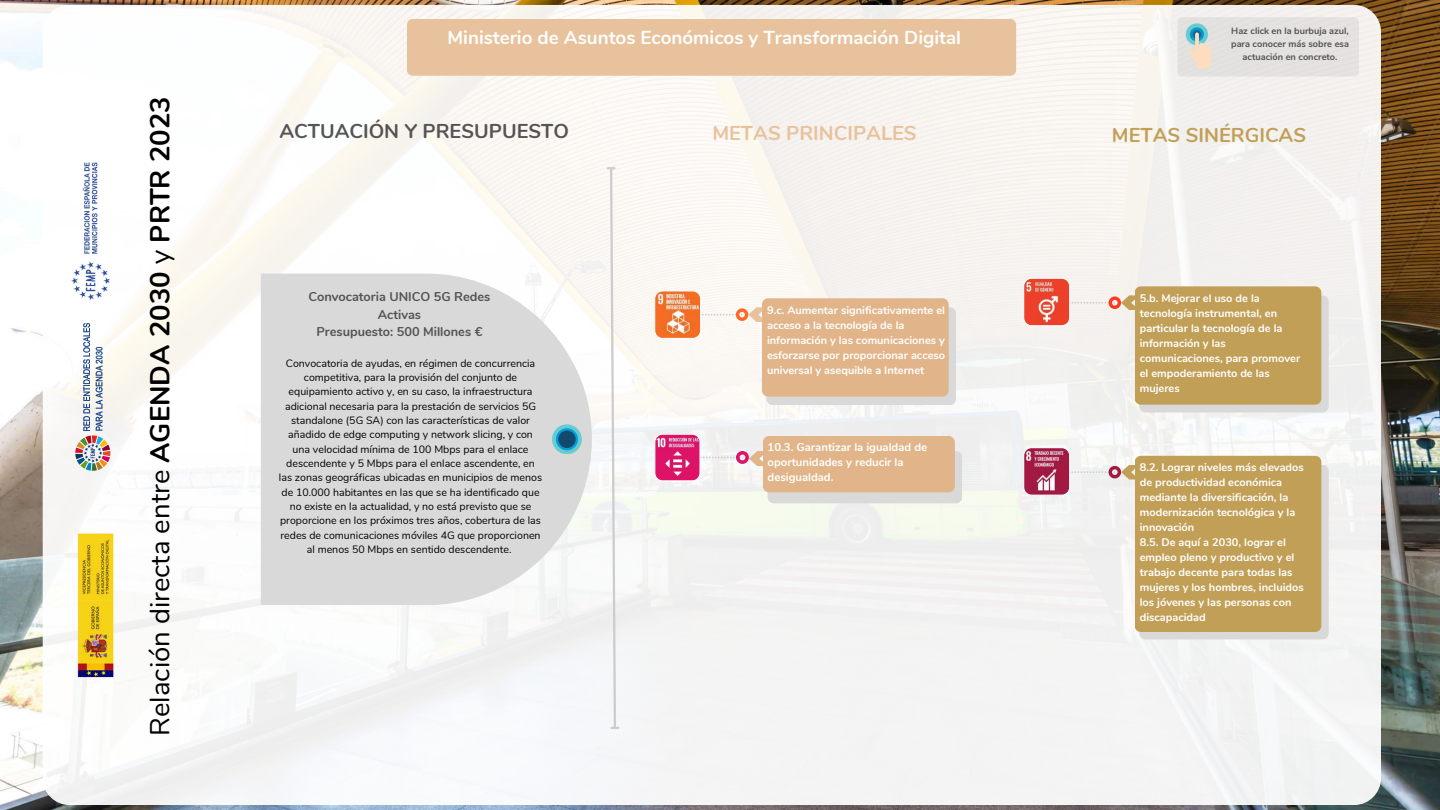
<style>
.page{position:relative;width:1440px;height:810px;background:#fff}
.page>*{position:absolute;margin:0;border:0;box-sizing:border-box;transform-origin:0 0}
.t1{font:27.5px "Nunito";color:#000}
.t2{font:700 20px "Nunito";color:#545454}
.t3{font:700 20px "Nunito";color:#e8c29c}
.t4{font:700 20px "Nunito";color:#c29f57}
.t5{font:700 18.8px "Nunito";color:#fff}
.t6{font:700 12.7px/17.5px "Nunito";color:#545454;text-align:center}
.t7{font:700 11.3px/15.4px "Nunito";color:#fff}
.t8{font:700 11px/15px "Nunito";color:#fff}
.t9{font:10.6px/14.3px "Nunito";color:#000;text-align:center}
.t10{font:700 9.2px/12.7px "Nunito";color:#545454;text-align:center}
.s1{font-weight:700}
</style>
<div class="page">
<img style="left:0;top:0;width:1440px;height:810px">
<div style="left:43px;top:5px;width:1338px;height:800px;background:#f6f5f3;border-radius:27px"></div>
<svg style="left:75px;top:323px;width:35px;height:148px"></svg>
<img style="left:61px;top:162px;width:62px;height:138px">
<div style="left:407px;top:19px;width:609px;height:57px;background:#e8c29c;border-radius:6px"></div>
<svg style="left:261px;top:274px;width:331px;height:331px;background:#dcdcdc"></svg>
<svg style="left:608px;top:167px;width:10px;height:562px"></svg>
<div style="left:1177px;top:17px;width:182px;height:60px;background:#e3e2df;border-radius:5px"></div>
<svg style="left:1186px;top:23px;width:22px;height:22px"></svg>
<div style="left:1190px;top:27px;width:14px;height:14px;background:#0896c7;border-radius:50%"></div>
<svg style="left:1193px;top:30px;width:8px;height:9px"></svg>
<svg style="left:1188px;top:33px;width:23px;height:35px"></svg>
<div style="left:1139px;top:295px;width:190px;height:117px;background:#d9d9d9;border-radius:6px"></div>
<div style="left:1135px;top:286px;width:186px;height:119px;background:#c29f57;border-radius:6px"></div>
<svg style="left:1024px;top:278px;width:115px;height:48px"></svg>
<div style="left:767px;top:307px;width:189px;height:98px;background:#d9d9d9;border-radius:6px"></div>
<div style="left:762px;top:298px;width:187px;height:99px;background:#e1b589;border-radius:6px"></div>
<svg style="left:655px;top:291px;width:112px;height:47px"></svg>
<div style="left:768px;top:451px;width:194px;height:52px;background:#d9d9d9;border-radius:6px"></div>
<div style="left:763px;top:436px;width:192px;height:56px;background:#e1b589;border-radius:6px"></div>
<svg style="left:655px;top:434px;width:113px;height:47px"></svg>
<img style="left:73px;top:521px;width:48px;height:157px">
<div style="left:1139px;top:465px;width:190px;height:174px;background:#d9d9d9;border-radius:6px"></div>
<div style="left:1135px;top:456px;width:186px;height:176px;background:#c29f57;border-radius:6px"></div>
<svg style="left:1024px;top:448px;width:115px;height:47px"></svg>
<svg style="left:552px;top:424px;width:30px;height:30px"></svg>
<svg style="left:556px;top:428px;width:22px;height:22px"></svg>
<div style="left:558px;top:431px;width:18px;height:17px;background:#13496c;border-radius:50%"></div>
<h1 class="t1" style="left:142px;top:736px;width:641px;rotate:-90deg">Relación directa entre <span class="s1">AGENDA 2030</span> y <span class="s1">PRTR 2023</span></h1>
<h3 class="t5" style="left:448px;top:25px;width:515px">Ministerio de Asuntos Económicos y Transformación Digital</h3>
<p class="t10" style="left:1231px;top:25px;width:119px">Haz click en la burbuja azul, para conocer más sobre esa actuación en concreto.</p>
<h2 class="t2" style="left:279px;top:118px;width:291px">ACTUACIÓN Y PRESUPUESTO</h2>
<h2 class="t3" style="left:712px;top:120px;width:206px">METAS PRINCIPALES</h2>
<h2 class="t4" style="left:1112px;top:122px;width:196px">METAS SINÉRGICAS</h2>
<p class="t6" style="left:308px;top:288px;width:184px">Convocatoria UNICO 5G Redes<br>Activas<br>Presupuesto: 500 Millones €</p>
<p class="t9" style="left:279px;top:356px;width:265px">Convocatoria de ayudas, en régimen de concurrencia competitiva, para la provisión del conjunto de equipamiento activo y, en su caso, la infraestructura adicional necesaria para la prestación de servicios 5G standalone (5G SA) con las características de valor añadido de edge computing y network slicing, y con una velocidad mínima de 100 Mbps para el enlace descendente y 5 Mbps para el enlace ascendente, en las zonas geográficas ubicadas en municipios de menos de 10.000 habitantes en las que se ha identificado que no existe en la actualidad, y no está previsto que se proporcione en los próximos tres años, cobertura de las redes de comunicaciones móviles 4G que proporcionen al menos 50 Mbps en sentido descendente.</p>
<p class="t8" style="left:767px;top:302px;width:180px">9.c. Aumentar significativamente el acceso a la tecnología de la información y las comunicaciones y esforzarse por proporcionar acceso universal y asequible a Internet</p>
<p class="t7" style="left:768px;top:439px;width:161px">10.3. Garantizar la igualdad de oportunidades y reducir la desigualdad.</p>
<p class="t8" style="left:1140px;top:290px;width:162px">5.b. Mejorar el uso de la tecnología instrumental, en particular la tecnología de la información y las comunicaciones, para promover el empoderamiento de las mujeres</p>
<p class="t8" style="left:1140px;top:460px;width:166px">8.2. Lograr niveles más elevados de productividad económica mediante la diversificación, la modernización tecnológica y la innovación<br>8.5. De aquí a 2030, lograr el empleo pleno y productivo y el trabajo decente para todas las mujeres y los hombres, incluidos los jóvenes y las personas con discapacidad</p>
</div>
